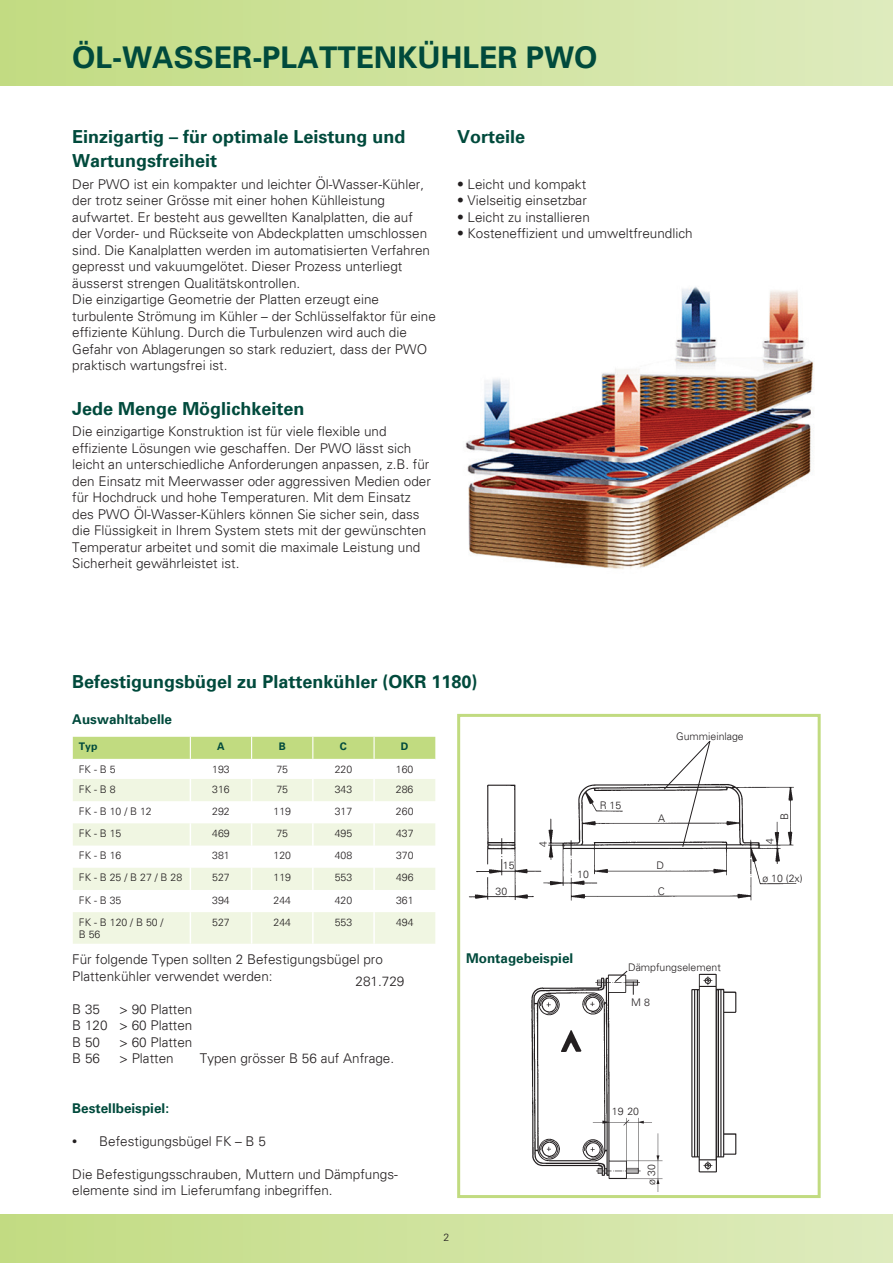
<style>
.page{position:relative;width:893px;height:1263px;background:#fff}
.page>*{position:absolute;margin:0;border:0;box-sizing:border-box;transform-origin:0 0}
.t1{font:700 30px "Univers LT";color:#004a3c}
.t2{font:700 18px/24px "Univers LT";color:#004a3c}
.t3{font:300 13.5px/16.5px "Univers LT";color:#231f20}
.t4{font:700 13.5px "Univers LT";color:#004a3c}
.t5{font:300 10.5px/12px "Univers LT";color:#231f20}
.t6{font:700 10.5px "Univers LT";color:#004a3c}
.s1{font-family:"Myriad Pro";font-weight:400;font-size:18px}
</style>
<div class="page">
<div style="left:0;top:0;width:893px;height:85px;background:linear-gradient(to right,#c2db81,#deebbd)"></div>
<div style="left:0;top:1214px;width:893px;height:49px;background:linear-gradient(to right,#c2db81,#deebbd)"></div>
<img style="left:465px;top:286px;width:349px;height:283px">
<div style="left:73px;top:912px;width:362px;height:32px;background:#f0f6e2"></div>
<hr style="left:190px;top:912px;width:1px;height:32px;background:#fff">
<hr style="left:251px;top:912px;width:1px;height:32px;background:#fff">
<hr style="left:312px;top:912px;width:2px;height:32px;background:#fff">
<hr style="left:373px;top:912px;width:2px;height:32px;background:#fff">
<svg style="left:73px;top:737px;width:355px;height:153px"></svg>
<hr style="left:373px;top:737px;width:2px;height:22px;background:#fff">
<hr style="left:73px;top:759px;width:117px;height:1px;background:#fff">
<hr style="left:190px;top:759px;width:62px;height:1px;background:#fff">
<hr style="left:252px;top:759px;width:61px;height:1px;background:#fff">
<hr style="left:313px;top:759px;width:61px;height:1px;background:#fff">
<hr style="left:374px;top:759px;width:61px;height:1px;background:#fff">
<img style="left:428px;top:713px;width:392px;height:214px">
<svg style="left:664px;top:741px;width:46px;height:106px"></svg>
<img style="left:531px;top:970px;width:206px;height:221px">
<svg style="left:615px;top:971px;width:12px;height:11px"></svg>
<svg style="left:633px;top:982px;width:1px;height:13px"></svg>
<div style="left:457px;top:714px;width:364px;height:484px;border:3px solid #c1db80"></div>
<h1 class="t1" style="left:72px;top:40px;width:527px">ÖL-WASSER-PLATTENKÜHLER PWO</h1>
<h2 class="t2" style="left:72px;top:125px;width:335px">Einzigartig – für optimale Leistung und<br>Wartungsfreiheit</h2>
<h2 class="t2" style="left:457px;top:125px;width:70px">Vorteile</h2>
<p class="t3" style="left:72px;top:176px;width:365px">Der PWO ist ein kompakter und leichter Öl-Wasser-Kühler, der trotz seiner Grösse mit einer hohen Kühlleistung aufwartet. Er besteht aus gewellten Kanalplatten, die auf<br>der Vorder- und Rückseite von Abdeckplatten umschlossen sind. Die Kanalplatten werden im automatisierten Verfahren gepresst und vakuumgelötet. Dieser Prozess unterliegt äusserst strengen Qualitätskontrollen.<br>Die einzigartige Geometrie der Platten erzeugt eine turbulente Strömung im Kühler – der Schlüsselfaktor für eine effiziente Kühlung. Durch die Turbulenzen wird auch die Gefahr von Ablagerungen so stark reduziert, dass der PWO praktisch wartungsfrei ist.</p>
<h2 class="t2" style="left:72px;top:396px;width:234px">Jede Menge Möglichkeiten</h2>
<p class="t3" style="left:72px;top:423px;width:360px">Die einzigartige Konstruktion ist für viele flexible und effiziente Lösungen wie geschaffen. Der PWO lässt sich leicht an unterschiedliche Anforderungen anpassen, z.B. für den Einsatz mit Meerwasser oder aggressiven Medien oder für Hochdruck und hohe Temperaturen. Mit dem Einsatz des PWO Öl-Wasser-Kühlers können Sie sicher sein, dass die Flüssigkeit in Ihrem System stets mit der gewünschten Temperatur arbeitet und somit die maximale Leistung und Sicherheit gewährleistet ist.</p>
<p class="t3" style="left:457px;top:176px;width:131px">• Leicht und kompakt</p>
<p class="t3" style="left:457px;top:192px;width:131px">• Vielseitig einsetzbar</p>
<p class="t3" style="left:457px;top:209px;width:134px">• Leicht zu installieren</p>
<p class="t3" style="left:457px;top:225px;width:237px">• Kosteneffizient und umweltfreundlich</p>
<h2 class="t2" style="left:72px;top:670px;width:407px">Befestigungsbügel zu Plattenkühler (OKR 1180)</h2>
<p class="t4" style="left:72px;top:711px;width:101px">Auswahltabelle</p>
<p class="t6" style="left:79px;top:740px;width:20px">Typ</p>
<p class="t6" style="left:217px;top:740px;width:9px">A</p>
<p class="t6" style="left:279px;top:740px;width:9px">B</p>
<p class="t6" style="left:340px;top:740px;width:9px">C</p>
<p class="t6" style="left:401px;top:740px;width:9px">D</p>
<p class="t5" style="left:79px;top:763px;width:38px">FK - B 5</p>
<p class="t5" style="left:212px;top:763px;width:19px">193</p>
<p class="t5" style="left:276px;top:763px;width:13px">75</p>
<p class="t5" style="left:335px;top:763px;width:19px">220</p>
<p class="t5" style="left:396px;top:763px;width:19px">160</p>
<p class="t5" style="left:79px;top:783px;width:38px">FK - B 8</p>
<p class="t5" style="left:212px;top:783px;width:19px">316</p>
<p class="t5" style="left:276px;top:783px;width:13px">75</p>
<p class="t5" style="left:335px;top:783px;width:19px">343</p>
<p class="t5" style="left:396px;top:783px;width:19px">286</p>
<p class="t5" style="left:79px;top:805px;width:74px">FK - B 10 / B 12</p>
<p class="t5" style="left:212px;top:805px;width:19px">292</p>
<p class="t5" style="left:273px;top:805px;width:19px">119</p>
<p class="t5" style="left:335px;top:805px;width:19px">317</p>
<p class="t5" style="left:396px;top:805px;width:19px">260</p>
<p class="t5" style="left:79px;top:827px;width:44px">FK - B 15</p>
<p class="t5" style="left:212px;top:827px;width:19px">469</p>
<p class="t5" style="left:276px;top:827px;width:13px">75</p>
<p class="t5" style="left:335px;top:827px;width:19px">495</p>
<p class="t5" style="left:396px;top:827px;width:19px">437</p>
<p class="t5" style="left:79px;top:849px;width:44px">FK - B 16</p>
<p class="t5" style="left:212px;top:849px;width:19px">381</p>
<p class="t5" style="left:274px;top:849px;width:19px">120</p>
<p class="t5" style="left:335px;top:849px;width:19px">408</p>
<p class="t5" style="left:396px;top:849px;width:19px">370</p>
<p class="t5" style="left:79px;top:872px;width:105px">FK - B 25 / B 27 / B 28</p>
<p class="t5" style="left:212px;top:872px;width:19px">527</p>
<p class="t5" style="left:274px;top:872px;width:19px">119</p>
<p class="t5" style="left:335px;top:872px;width:19px">553</p>
<p class="t5" style="left:396px;top:872px;width:19px">496</p>
<p class="t5" style="left:79px;top:894px;width:44px">FK - B 35</p>
<p class="t5" style="left:212px;top:894px;width:19px">394</p>
<p class="t5" style="left:274px;top:894px;width:19px">244</p>
<p class="t5" style="left:335px;top:894px;width:19px">420</p>
<p class="t5" style="left:396px;top:894px;width:19px">361</p>
<p class="t5" style="left:79px;top:916px;width:86px">FK - B 120 / B 50 /<br>B 56</p>
<p class="t5" style="left:212px;top:916px;width:19px">527</p>
<p class="t5" style="left:274px;top:916px;width:19px">244</p>
<p class="t5" style="left:335px;top:916px;width:19px">553</p>
<p class="t5" style="left:396px;top:916px;width:19px">494</p>
<p class="t3" style="left:72px;top:951px;width:312px">Für folgende Typen sollten 2 Befestigungsbügel pro<br>Plattenkühler verwendet werden:</p>
<p class="t3" style="left:72px;top:1001px;width:29px">B 35</p>
<p class="t3" style="left:356px;top:973px;width:50px">281.729</p>
<p class="t3" style="left:72px;top:1001px;width:122px;text-align:justify;text-indent:47px">&gt; 90 Platten B 120 &gt; 60 Platten B 50</p>
<p class="t3" style="left:119px;top:1034px;width:75px">&gt; 60 Platten</p>
<p class="t5" style="left:676px;top:730px;width:69px">Gummieinlage</p>
<p class="t5" style="left:503px;top:859px;width:13px">15</p>
<p class="t5" style="left:495px;top:885px;width:13px">30</p>
<p class="t5" style="left:537px;top:847px;width:7px;rotate:-90deg">4</p>
<p class="t5" style="left:600px;top:799px;width:23px">R 15</p>
<p class="t5" style="left:577px;top:868px;width:13px">10</p>
<p class="t5" style="left:658px;top:812px;width:9px">A</p>
<p class="t5" style="left:656px;top:859px;width:9px">D</p>
<p class="t5" style="left:658px;top:885px;width:9px">C</p>
<p class="t4" style="left:466px;top:951px;width:109px">Montagebeispiel</p>
<p class="t5" style="left:628px;top:961px;width:94px">Dämpfungselement</p>
<p class="t5" style="left:631px;top:996px;width:20px">M 8</p>
<p class="t3" style="left:72px;top:1050px;width:29px">B 56</p>
<p class="t3" style="left:119px;top:1050px;width:56px">&gt; Platten</p>
<p class="t3" style="left:200px;top:1050px;width:196px">Typen grösser B 56 auf Anfrage.</p>
<p class="t4" style="left:72px;top:1100px;width:98px">Bestellbeispiel:</p>
<p class="t3" style="left:72px;top:1133px;width:195px"><span class="s1">•</span> Befestigungsbügel FK – B 5</p>
<p class="t3" style="left:72px;top:1166px;width:327px">Die Befestigungsschrauben, Muttern und Dämpfungs&shy;elemente sind im Lieferumfang inbegriffen.</p>
<p class="t5" style="left:645px;top:1185px;width:22px;rotate:-90deg">ø 30</p>
<p class="t5" style="left:612px;top:1105px;width:29px">19 20</p>
<p class="t5" style="left:444px;top:1231px;width:7px">2</p>
<p class="t5" style="left:778px;top:820px;width:9px;rotate:-90deg">B</p>
<p class="t5" style="left:764px;top:844px;width:7px;rotate:-90deg">4</p>
<p class="t5" style="left:762px;top:872px;width:42px">ø 10 (2x)</p>
</div>
